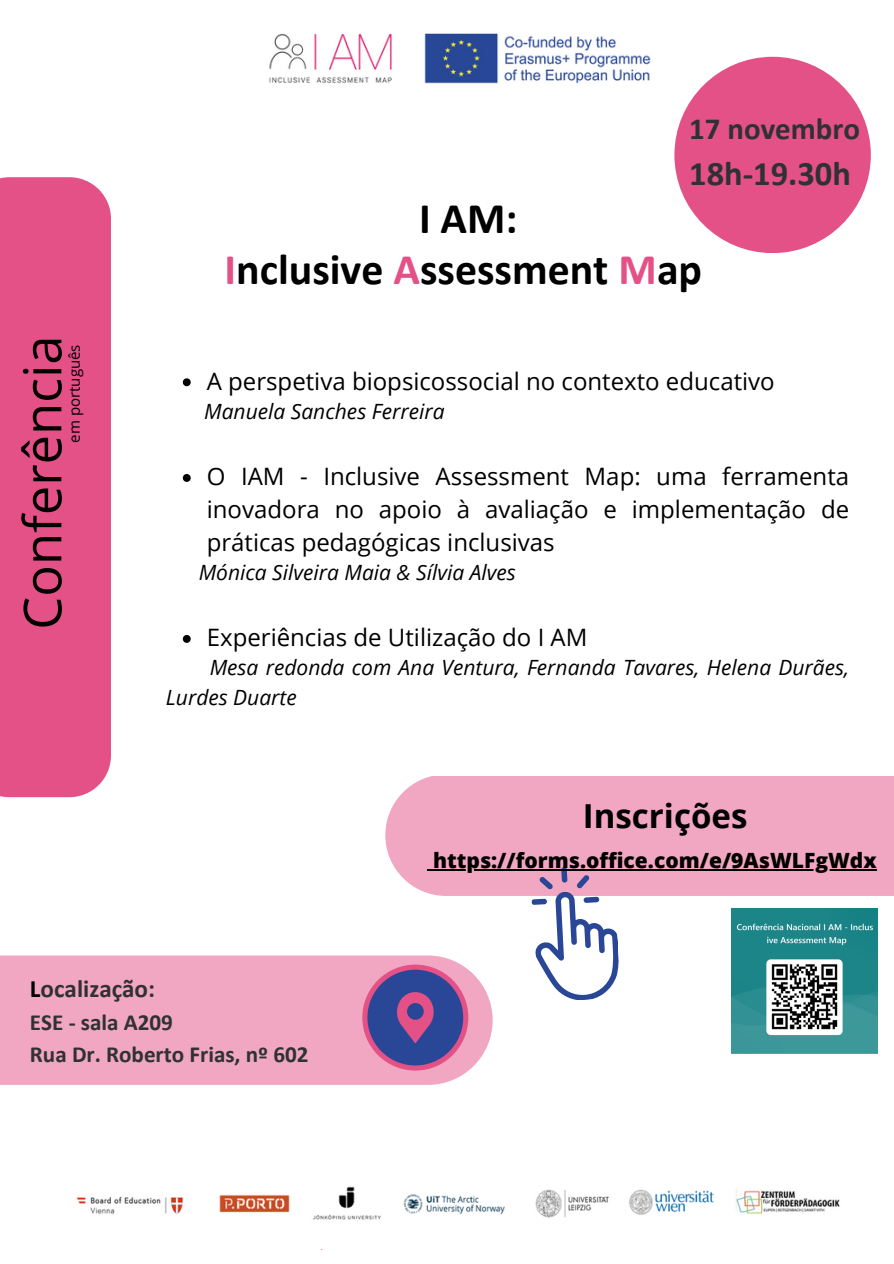
<style>
.page{position:relative;width:894px;height:1264px;background:#fff}
.page>*{position:absolute;margin:0;border:0;box-sizing:border-box;transform-origin:0 0}
.t1{font:52.35px "Open Sans";color:#000}
.t2{font:700 43.8px "Calibri";color:#000}
.t3{font:700 34.5px "Calibri";color:#303133}
.t4{font:700 33px "Open Sans";color:#000}
.t5{font:700 30.9px "Calibri";color:#303133}
.t6{font:700 25.05px "Calibri";color:#303133}
.t7{font:24px/32.7px "Open Sans";color:#000;text-align:justify}
.t8{font:700 23.1px "Calibri";color:#303133}
.t9{font:italic 21px/29.2px "Open Sans";color:#000}
.t10{font:800 21px "Open Sans";color:#000}
.t11{font:15px "Open Sans";color:#000}
.s1{color:#e45187}
.s2{color:#000}
</style>
<div class="page">
<img style="left:269px;top:33px;width:382px;height:51px">
<img style="left:76px;top:1186px;width:764px;height:34px">
<div style="left:0;top:177px;width:111px;height:620px;background:#e45187"></div>
<div style="left:0;top:955px;width:492px;height:130px;background:#f1a6c1"></div>
<div style="left:385px;top:776px;width:508px;height:120px;background:#f1a6c1"></div>
<svg style="left:531px;top:866px;width:89px;height:134px"></svg>
<div style="left:674px;top:57px;width:196px;height:196px;background:#e45187;border-radius:50%"></div>
<svg style="left:362px;top:964px;width:106px;height:106px;background:#805e9c"></svg>
<img style="left:731px;top:908px;width:145px;height:145px">
<svg style="left:183px;top:378px;width:8px;height:8px"></svg>
<svg style="left:183px;top:474px;width:8px;height:8px"></svg>
<svg style="left:183px;top:635px;width:8px;height:8px"></svg>
<hr style="left:433px;top:869px;width:443px;height:1px;background:#000">
<p class="t5" style="left:689px;top:116px;width:172px">17 novembro</p>
<p class="t3" style="left:689px;top:159px;width:163px">18h-19.30h</p>
<p class="t1" style="left:5px;top:629px;width:296px;rotate:-90deg">Conferência</p>
<p class="t11" style="left:64px;top:442px;width:100px;rotate:-90deg">em português</p>
<p class="t2" style="left:419px;top:200px;width:100px">I AM:</p>
<p class="t2" style="left:224px;top:251px;width:479px"><span class="s1">I</span>nclusive <span class="s1">A</span>ssessment <span class="s1">M</span>ap</p>
<p class="t7" style="left:207px;top:364px;width:569px">A perspetiva biopsicossocial no contexto educativo</p>
<p class="t9" style="left:204px;top:396px;width:242px">Manuela Sanches Ferreira</p>
<p class="t7" style="left:207px;top:459px;width:643px">O IAM - Inclusive Assessment Map: uma ferramenta inovadora no apoio à avaliação e implementação de práticas pedagógicas inclusivas</p>
<p class="t9" style="left:199px;top:557px;width:318px">Mónica Silveira Maia &amp; Sílvia Alves</p>
<p class="t7" style="left:207px;top:620px;width:382px">Experiências de Utilização do I AM</p>
<p class="t9" style="left:166px;top:652px;width:684px;text-indent:44px">Mesa redonda com Ana Ventura, Fernanda Tavares, Helena Durães,<br>Lurdes Duarte</p>
<p class="t4" style="left:582px;top:793px;width:166px">Inscrições</p>
<p class="t10" style="left:433px;top:845px;width:445px">https://forms.office.com/e/9AsWLFgWdx</p>
<p class="t6" style="left:30px;top:977px;width:126px"><span class="s2">L</span>ocalização:</p>
<p class="t8" style="left:30px;top:1012px;width:144px">ESE - sala A209</p>
<p class="t8" style="left:30px;top:1044px;width:280px">Rua Dr. Roberto Frias, nº 602</p>
</div>
